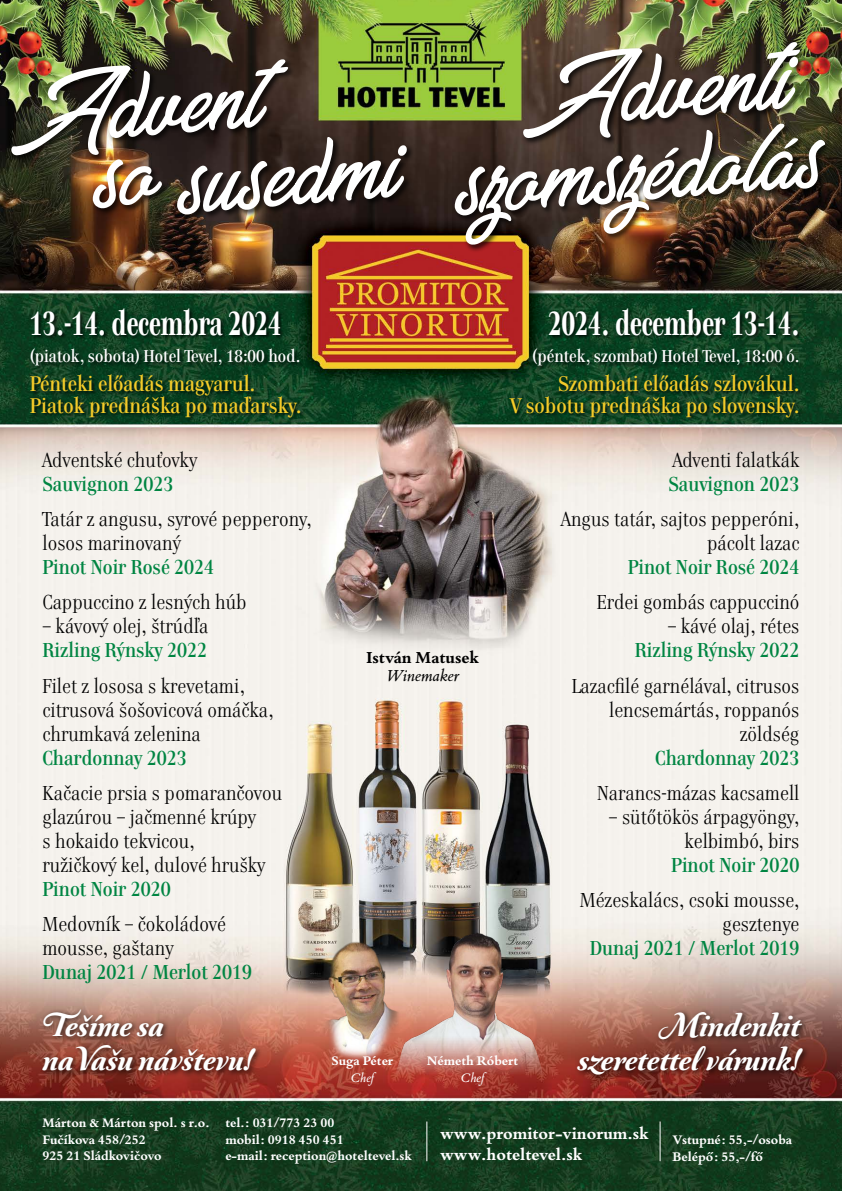
<style>
.page{position:relative;width:842px;height:1191px;background:#fff}
.page>*{position:absolute;margin:0;border:0;box-sizing:border-box;transform-origin:0 0}
.t1{font:500 33px "Genre";color:#fff;scale:.8 1}
.t2{font:italic 700 30px/34px "Australis Pro Swash W01";color:#fff}
.t3{font:500 21px/21.1px "Genre";color:#f4cb29}
.t4{font:20px/24px "Genre";color:#000}
.t5{font:500 20px "Genre";color:#008542}
.t6{font:700 18px/21.6px "Bembo Book MT Pro";color:#fff}
.t7{font:700 18px "Bembo Book MT Pro";color:#000}
.t8{font:italic 18px "Bembo Book MT Pro";color:#000}
.t9{font:500 17px "Genre";color:#fff}
.t10{font:700 14px/16.8px "Bembo Book MT Pro";color:#fff}
.t11{font:italic 14px "Bembo Book MT Pro";color:#fff}
</style>
<div class="page">
<img style="left:0;top:0;width:842px;height:1191px">
<div style="left:532px;top:307px;width:271px;height:63px;background:#000;opacity:.75"></div>
<div style="left:30px;top:307px;width:274px;height:63px;background:#000;opacity:.75"></div>
<div style="left:30px;top:374px;width:275px;height:48px;background:#000;opacity:.75"></div>
<div style="left:509px;top:374px;width:294px;height:48px;background:#000;opacity:.75"></div>
<div style="left:176px;top:136px;width:238px;height:86px;background:#000;opacity:.75"></div>
<img style="left:11px;top:59px;width:396px;height:156px">
<div style="left:522px;top:41px;width:285px;height:105px;background:#000;opacity:.75"></div>
<img style="left:523px;top:42px;width:277px;height:80px">
<div style="left:453px;top:122px;width:380px;height:130px;background:#000;opacity:.75"></div>
<img style="left:455px;top:124px;width:370px;height:121px">
<div style="left:40px;top:1006px;width:223px;height:71px;background:#000;opacity:.75"></div>
<div style="left:574px;top:1008px;width:236px;height:73px;background:#000;opacity:.75"></div>
<hr style="left:426px;top:1121px;width:1px;height:40px;background:#fff">
<hr style="left:660px;top:1121px;width:1px;height:40px;background:#fff">
<img style="left:299px;top:930px;width:89px;height:158px">
<img style="left:388px;top:930px;width:168px;height:158px">
<h1 class="t1" style="left:30px;top:305px;width:316px">13.-14. decembra 2024</h1>
<p class="t9" style="left:30px;top:347px;width:272px">(piatok, sobota) Hotel Tevel, 18:00 hod.</p>
<p class="t3" style="left:30px;top:376px;width:273px">Pénteki előadás magyarul.<br>Piatok prednáška po maďarsky.</p>
<p class="t3" style="left:510px;top:376px;width:290px;text-align:right">Szombati előadás szlovákul.<br>V sobotu prednáška po slovensky.</p>
<h1 class="t1" style="left:549px;top:305px;width:315px">2024. december 13-14.</h1>
<p class="t9" style="left:532px;top:347px;width:269px">(péntek, szombat) Hotel Tevel, 18:00 ó.</p>
<p class="t4" style="left:43px;top:449px;width:156px">Adventské chuťovky</p>
<p class="t5" style="left:43px;top:472px;width:132px">Sauvignon 2023</p>
<p class="t4" style="left:43px;top:509px;width:271px">Tatár z angusu, syrové pepperony, losos marinovaný</p>
<p class="t5" style="left:43px;top:556px;width:173px">Pinot Noir Rosé 2024</p>
<p class="t4" style="left:43px;top:592px;width:206px">Cappuccino z lesných húb</p>
<p class="t4" style="left:43px;top:616px;width:167px">– kávový olej, štrúdľa</p>
<p class="t5" style="left:43px;top:639px;width:166px">Rizling Rýnsky 2022</p>
<p class="t4" style="left:43px;top:676px;width:233px">Filet z lososa s krevetami, citrusová šošovicová omáčka, chrumkavá zelenina</p>
<p class="t5" style="left:43px;top:746px;width:146px">Chardonnay 2023</p>
<p class="t4" style="left:43px;top:783px;width:241px">Kačacie prsia s pomarančovou glazúrou – jačmenné krúpy<br>s hokaido tekvicou,<br>ružičkový kel, dulové hrušky</p>
<p class="t5" style="left:43px;top:878px;width:130px">Pinot Noir 2020</p>
<p class="t4" style="left:43px;top:914px;width:185px">Medovník – čokoládové mousse, gaštany</p>
<p class="t5" style="left:43px;top:961px;width:211px">Dunaj 2021 / Merlot 2019</p>
<p class="t7" style="left:366px;top:645px;width:115px">István Matusek</p>
<p class="t8" style="left:386px;top:663px;width:75px">Winemaker</p>
<p class="t4" style="left:673px;top:449px;width:128px">Adventi falatkák</p>
<p class="t5" style="left:668px;top:472px;width:132px">Sauvignon 2023</p>
<p class="t4" style="left:561px;top:509px;width:240px;text-align:right">Angus tatár, sajtos pepperóni, pácolt lazac</p>
<p class="t5" style="left:628px;top:556px;width:173px">Pinot Noir Rosé 2024</p>
<p class="t4" style="left:597px;top:592px;width:204px">Erdei gombás cappuccinó</p>
<p class="t4" style="left:668px;top:616px;width:133px">– kávé olaj, rétes</p>
<p class="t5" style="left:635px;top:639px;width:166px">Rizling Rýnsky 2022</p>
<p class="t4" style="left:572px;top:676px;width:229px;text-align:right">Lazacfilé garnélával, citrusos lencsemártás, roppanós zöldség</p>
<p class="t5" style="left:655px;top:746px;width:146px">Chardonnay 2023</p>
<p class="t4" style="left:597px;top:783px;width:204px">Narancs-mázas kacsamell</p>
<p class="t4" style="left:609px;top:807px;width:192px;text-align:right">– sütőtökös árpagyöngy, kelbimbó, birs</p>
<p class="t5" style="left:671px;top:854px;width:130px">Pinot Noir 2020</p>
<p class="t4" style="left:580px;top:890px;width:221px;text-align:right">Mézeskalács, csoki mousse, gesztenye</p>
<p class="t5" style="left:590px;top:937px;width:211px">Dunaj 2021 / Merlot 2019</p>
<h2 class="t2" style="left:43px;top:1008px;width:212px">Tešíme sa<br>na Vašu návštevu!</h2>
<h2 class="t2" style="left:578px;top:1008px;width:224px;text-align:right">Mindenkit szeretettel várunk!</h2>
<p class="t10" style="left:427px;top:1051px;width:93px">Németh Róbert</p>
<p class="t11" style="left:461px;top:1068px;width:25px">Chef</p>
<p class="t10" style="left:331px;top:1051px;width:63px">Suga Péter</p>
<p class="t11" style="left:350px;top:1068px;width:25px">Chef</p>
<p class="t10" style="left:43px;top:1113px;width:169px">Márton &amp; Márton spol. s r.o.<br>Fučíkova 458/252<br>925 21 Sládkovičovo</p>
<p class="t10" style="left:225px;top:1113px;width:188px">tel.: 031/773 23 00<br>mobil: 0918 450 451<br>e-mail: reception@hoteltevel.sk</p>
<p class="t6" style="left:440px;top:1121px;width:210px">www.promitor-vinorum.sk www.hoteltevel.sk</p>
<p class="t10" style="left:673px;top:1131px;width:121px">Vstupné: 55,-/osoba<br>Belépő: 55,-/fő</p>
</div>
